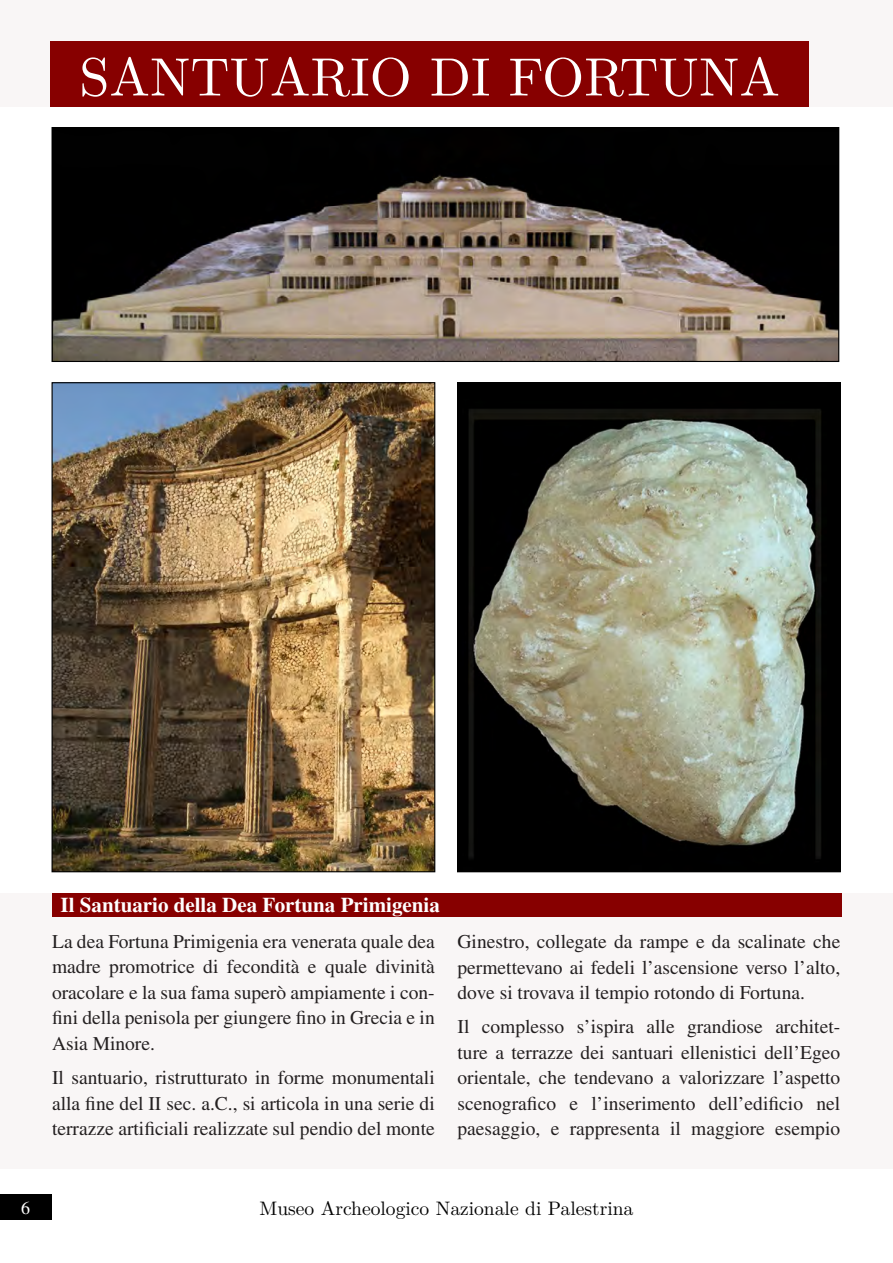
<style>
.page{position:relative;width:893px;height:1263px;background:#fff}
.page>*{position:absolute;margin:0;border:0;box-sizing:border-box;transform-origin:0 0}
.t1{font:54px "LM Roman 10";color:#fff}
.t2{font:700 21px "Times LT Std";color:#fff}
.t3{font:19.5px/25.5px "Times LT Std";color:#231f20;text-align:justify}
.t4{font:19.5px "LM Roman 10";color:#000}
.t5{font:18px "Times LT Std";color:#fff}
</style>
<div class="page">
<div style="left:0;top:1194px;width:51px;height:26px;background:#000"></div>
<div style="left:0;top:893px;width:893px;height:276px;background:#f9f6f6"></div>
<div style="left:0;top:0;width:893px;height:106px;background:#f9f6f6"></div>
<div style="left:51px;top:41px;width:758px;height:65px;background:#870000"></div>
<img style="left:54px;top:129px;width:783px;height:231px">
<div style="left:52px;top:127px;width:787px;height:235px;border:1px solid #000"></div>
<div style="left:52px;top:893px;width:790px;height:23px;background:#870000"></div>
<img style="left:54px;top:384px;width:379px;height:486px">
<img style="left:459px;top:384px;width:380px;height:486px">
<h1 class="t1" style="left:79px;top:35px;width:702px">SANTUARIO DI FORTUNA</h1>
<p class="t2" style="left:61px;top:892px;width:381px">Il Santuario della Dea Fortuna Primigenia</p>
<p class="t3" style="left:52px;top:928px;width:384px">La dea Fortuna Primigenia era venerata quale dea madre promotrice di fecondità e quale divinità oracolare e la sua fama superò ampiamente i con&shy;fini della penisola per giungere fino in Grecia e in Asia Minore.</p>
<p class="t3" style="left:52px;top:1064px;width:384px">Il santuario, ristrutturato in forme monumentali alla fine del II sec. a.C., si articola in una serie di terrazze artificiali realizzate sul pendio del monte</p>
<p class="t3" style="left:458px;top:928px;width:384px">Ginestro, collegate da rampe e da scalinate che permettevano ai fedeli l’ascensione verso l’alto, dove si trovava il tempio rotondo di Fortuna.</p>
<p class="t3" style="left:458px;top:1014px;width:384px">Il complesso s’ispira alle grandiose architet&shy;ture a terrazze dei santuari ellenistici dell’Egeo orientale, che tendevano a valorizzare l’aspetto scenografico e l’inserimento dell’edificio nel paesaggio, e rappresenta il maggiore esempio</p>
<p class="t5" style="left:21px;top:1197px;width:10px">6</p>
<p class="t4" style="left:260px;top:1193px;width:375px">Museo Archeologico Nazionale di Palestrina</p>
</div>
